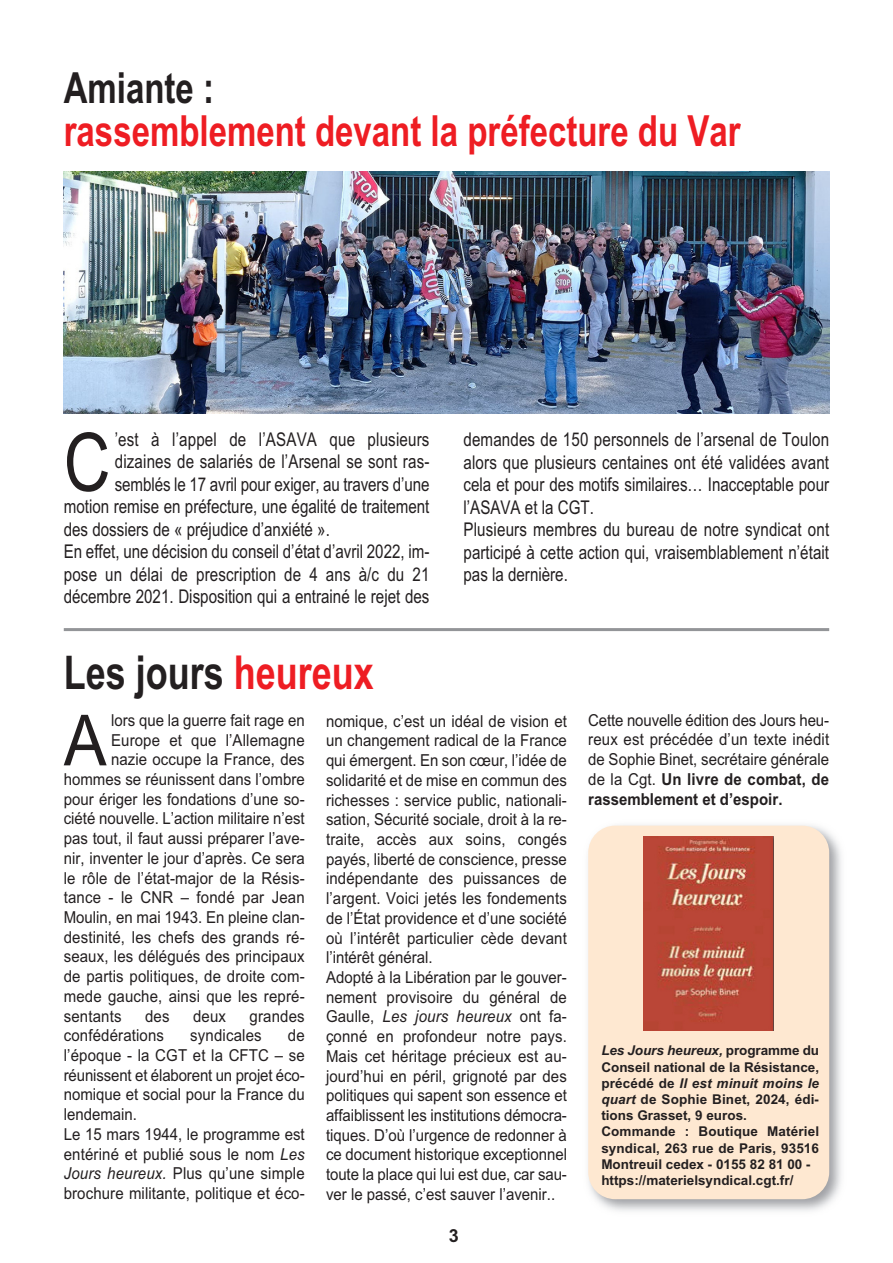
<style>
.page{position:relative;width:893px;height:1263px;background:#fff}
.page>*{position:absolute;margin:0;border:0;box-sizing:border-box;transform-origin:0 0}
.t1{font:80.7px "Arial";color:#231f20;scale:.8 1}
.t2{font:70.65px "Arial";color:#231f20;scale:.91 1}
.t3{font:700 46.8px "Arial";color:#231f20;scale:.77 1}
.t4{font:700 42.9px "Arial";color:#ee1d23;scale:.77 1}
.t5{font:700 42.9px "Arial";color:#231f20;scale:.77 1}
.t6{font:18.9px/22.5px "Arial";letter-spacing:.005em;color:#231f20;scale:.8 1}
.t7{font:700 18px "Arial";color:#231f20}
.t8{font:16.5px/19.6px "Arial";color:#231f20;scale:.91 1}
.t9{font:700 13.5px/16.2px "Arial";color:#231f20}
.s1{color:#ee1d23}
.s2{font-style:italic}
.s3{font-weight:700}
</style>
<div class="page">
<img style="left:588px;top:825px;width:253px;height:386px">
<div style="left:588px;top:826px;width:241px;height:373px;background:#fee8d1;border-radius:27px"></div>
<img style="left:64px;top:172px;width:765px;height:241px">
<hr style="left:64px;top:628px;width:765px;height:3px;background:#939598">
<img style="left:644px;top:837px;width:129px;height:193px">
<h3 class="t5" style="left:64px;top:63px;width:197px">Amiante :</h3>
<h3 class="t4" style="left:64px;top:106px;width:880px">rassemblement devant la préfecture du Var</h3>
<h1 class="t1" style="left:64px;top:416px;width:60px">C</h1>
<p class="t6" style="left:115px;top:428px;width:395px">’est à l’appel de l’ASAVA que plusieurs</p>
<p class="t6" style="left:115px;top:450px;width:395px">dizaines de salariés de l’Arsenal se sont ras-</p>
<p class="t6" style="left:115px;top:473px;width:395px">semblés le 17 avril pour exiger, au travers d’une</p>
<p class="t6" style="left:64px;top:495px;width:459px">motion remise en préfecture, une égalité de traitement</p>
<p class="t6" style="left:64px;top:518px;width:334px">des dossiers de « préjudice d’anxiété ».</p>
<p class="t6" style="left:64px;top:540px;width:459px">En effet, une décision du conseil d’état d’avril 2022, im-</p>
<p class="t6" style="left:64px;top:563px;width:459px">pose un délai de prescription de 4 ans à/c du 21</p>
<p class="t6" style="left:64px;top:585px;width:459px">décembre 2021. Disposition qui a entrainé le rejet des</p>
<p class="t6" style="left:463px;top:428px;width:459px">demandes de 150 personnels de l’arsenal de Toulon alors que plusieurs centaines ont été validées avant cela et pour des motifs similaires… Inacceptable pour l’ASAVA et la CGT.<br>Plusieurs membres du bureau de notre syndicat ont participé à cette action qui, vraisemblablement n’était pas la dernière.</p>
<h3 class="t3" style="left:64px;top:645px;width:404px">Les jours <span class="s1">heureux</span></h3>
<p class="t8" style="left:326px;top:711px;width:266px">nomique, c’est un idéal de vision et un changement radical de la France qui émergent. En son cœur, l’idée de solidarité et de mise en commun des richesses : service public, nationali&shy;sation, Sécurité sociale, droit à la re&shy;traite, accès aux soins, congés payés, liberté de conscience, presse indépendante des puissances de l’argent. Voici jetés les fondements de l’État providence et d’une société où l’intérêt particulier cède devant l’intérêt général.<br>Adopté à la Libération par le gouver&shy;nement provisoire du général de Gaulle, <span class="s2">Les jours heureux</span> ont fa&shy;çonné en profondeur notre pays.<br>Mais cet héritage précieux est au&shy;jourd’hui en péril, grignoté par des politiques qui sapent son essence et affaiblissent les institutions démocra&shy;tiques. D’où l’urgence de redonner à ce document historique exceptionnel toute la place qui lui est due, car sau&shy;ver le passé, c’est sauver l’avenir..</p>
<p class="t8" style="left:588px;top:710px;width:266px;text-align:justify">Cette nouvelle édition des Jours heu&shy;reux est précédée d’un texte inédit de Sophie Binet, secrétaire générale de la Cgt. <span class="s3">Un livre de combat, de rassemblement et d’espoir.</span></p>
<h2 class="t2" style="left:64px;top:700px;width:49px">A</h2>
<p class="t8" style="left:111px;top:710px;width:214px">lors que la guerre fait rage en</p>
<p class="t8" style="left:111px;top:730px;width:214px">Europe et que l’Allemagne</p>
<p class="t8" style="left:111px;top:750px;width:214px">nazie occupe la France, des</p>
<p class="t8" style="left:64px;top:769px;width:266px">hommes se réunissent dans l’ombre</p>
<p class="t8" style="left:64px;top:789px;width:266px">pour ériger les fondations d’une so-</p>
<p class="t8" style="left:64px;top:809px;width:266px">ciété nouvelle. L’action militaire n’est</p>
<p class="t8" style="left:64px;top:829px;width:266px">pas tout, il faut aussi préparer l’ave-</p>
<p class="t8" style="left:64px;top:848px;width:266px">nir, inventer le jour d’après. Ce sera</p>
<p class="t8" style="left:64px;top:868px;width:266px">le rôle de l’état-major de la Résis-</p>
<p class="t8" style="left:64px;top:888px;width:266px">tance - le CNR – fondé par Jean</p>
<p class="t8" style="left:64px;top:907px;width:266px">Moulin, en mai 1943. En pleine clan-</p>
<p class="t8" style="left:64px;top:927px;width:266px">destinité, les chefs des grands ré-</p>
<p class="t8" style="left:64px;top:947px;width:266px">seaux, les délégués des principaux</p>
<p class="t8" style="left:64px;top:967px;width:266px">de partis politiques, de droite com-</p>
<p class="t8" style="left:64px;top:986px;width:266px">mede gauche, ainsi que les repré-</p>
<p class="t8" style="left:64px;top:1006px;width:65px">sentants</p>
<p class="t8" style="left:145px;top:1006px;width:28px">des</p>
<p class="t8" style="left:193px;top:1006px;width:38px">deux</p>
<p class="t8" style="left:250px;top:1006px;width:62px">grandes</p>
<p class="t8" style="left:64px;top:1026px;width:112px">confédérations</p>
<p class="t8" style="left:190px;top:1026px;width:80px">syndicales</p>
<p class="t8" style="left:64px;top:1026px;width:266px;text-indent:224px">de l’époque - la CGT et la CFTC – se réunissent et élaborent un projet éco&shy;nomique et social pour la France du lendemain.<br>Le 15 mars 1944, le programme est entériné et publié sous le nom <span class="s2">Les<br>Jours heureux.</span> Plus qu’une simple brochure militante, politique et éco-</p>
<p class="t9" style="left:601px;top:1043px;width:219px"><span class="s2">Les Jours heureux,</span> programme du<br>Conseil national de la Résistance, précédé de <span class="s2">Il est minuit moins le quart</span> de Sophie Binet, 2024, édi&shy;tions Grasset, 9 euros.<br>Commande : Boutique Matériel syndical, 263 rue de Paris, 93516<br>Montreuil cedex - 0155 82 81 00 - https://materielsyndical.cgt.fr/</p>
<p class="t7" style="left:449px;top:1225px;width:12px">3</p>
</div>
